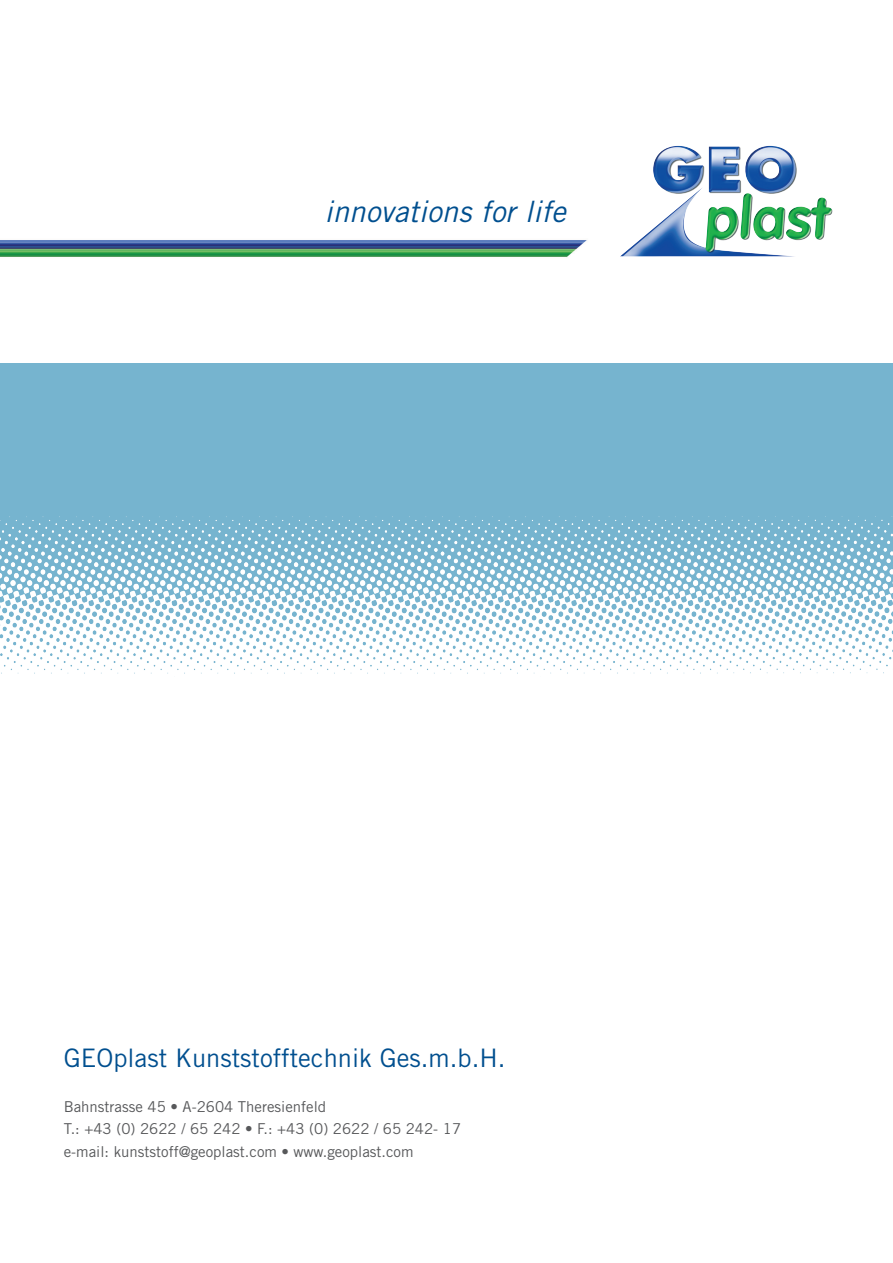
<style>
.page{position:relative;width:893px;height:1263px;background:#fff}
.page>*{position:absolute;margin:0;border:0;box-sizing:border-box;transform-origin:0 0}
.t1{font:italic 29.4px "Trade Gothic LT Std";letter-spacing:.005em;color:#004f8f}
.t2{font:25.5px "Trade Gothic LT Std";color:#004f8f}
.t3{font:15px/22.5px "Trade Gothic LT Std";color:#57585a}
</style>
<div class="page">
<div style="left:0;top:364px;width:893px;height:141px;background:#76b4cf"></div>
<img style="left:0;top:505px;width:893px;height:169px">
<img style="left:0;top:240px;width:587px;height:17px">
<img style="left:621px;top:146px;width:177px;height:110px">
<h1 class="t1" style="left:324px;top:193px;width:243px">innovations for life</h1>
<h2 class="t2" style="left:64px;top:1042px;width:443px">GEOplast Kunststofftechnik Ges.m.b.H.</h2>
<p class="t3" style="left:64px;top:1095px;width:399px">Bahnstrasse 45 • A-2604 Theresienfeld<br>T.: +43 (0) 2622 / 65 242 • F.: +43 (0) 2622 / 65 242- 17 e-mail: kunststoff@geoplast.com • www.geoplast.com</p>
</div>
